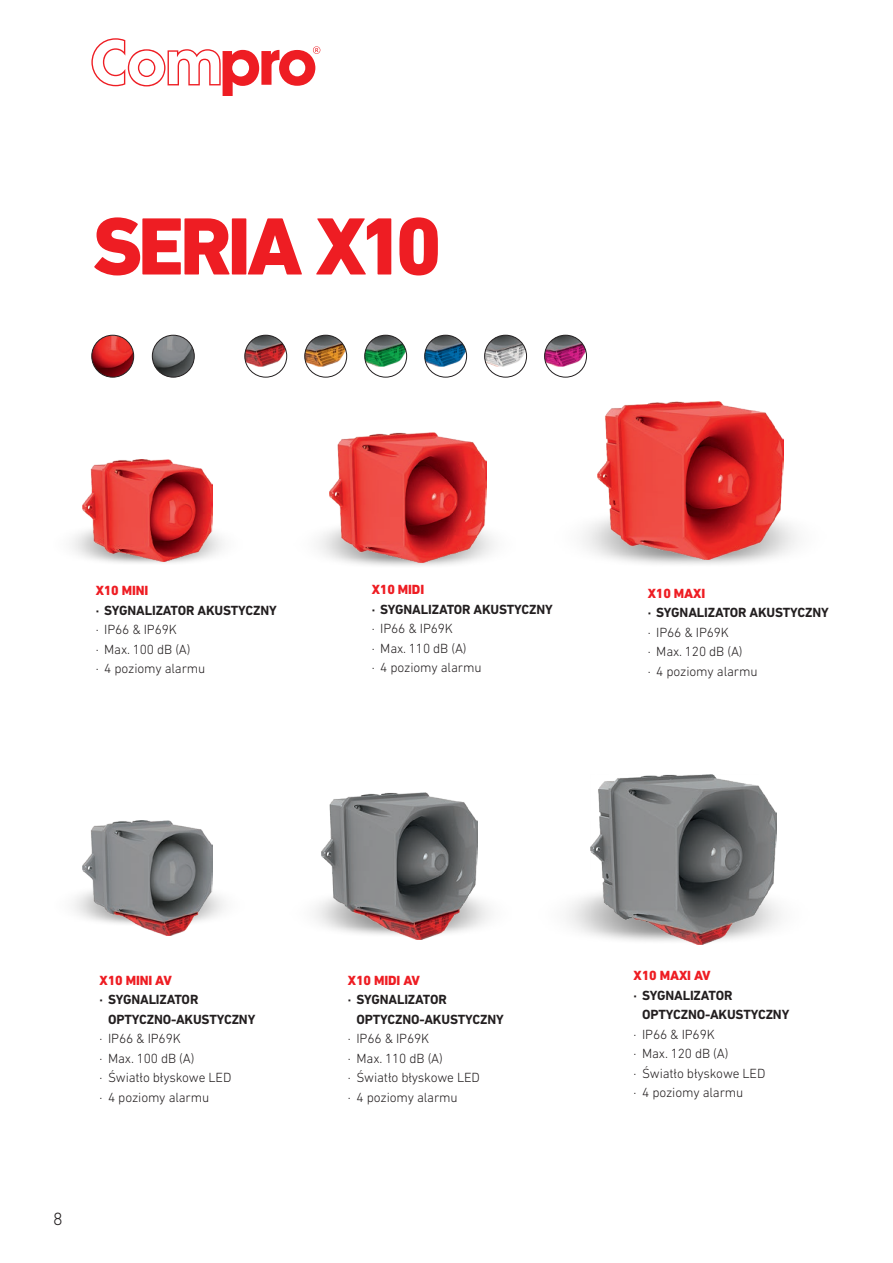
<style>
.page{position:relative;width:893px;height:1263px;background:#fff}
.page>*{position:absolute;margin:0;border:0;box-sizing:border-box;transform-origin:0 0}
.t1{font:800 82.5px "DIN Next LT Pro";letter-spacing:-.055em;color:#ee1d23}
.t2{font:300 18px "DIN Next LT Pro";color:#231f20}
.t3{font:300 13.5px/19.5px "DIN Next LT Pro";letter-spacing:-.01em;color:#231f20}
.t4{font:700 13.5px/19.5px "DIN Next LT Pro";letter-spacing:-.01em;color:#231f20}
.t5{font:800 13.5px "DIN Next LT Pro";letter-spacing:-.01em;color:#ee1d23}
</style>
<div class="page">
<svg style="left:91px;top:38px;width:229px;height:58px"></svg>
<img style="left:72px;top:524px;width:151px;height:39px">
<img style="left:83px;top:460px;width:129px;height:101px">
<img style="left:83px;top:821px;width:129px;height:114px">
<img style="left:319px;top:532px;width:175px;height:34px">
<img style="left:330px;top:433px;width:156px;height:129px">
<img style="left:321px;top:793px;width:156px;height:147px">
<img style="left:597px;top:402px;width:186px;height:158px">
<img style="left:590px;top:775px;width:187px;height:169px">
<img style="left:92px;top:335px;width:42px;height:42px;border-radius:21px">
<div style="left:91px;top:335px;width:43px;height:42px;border:1px solid #231f20;border-radius:50%"></div>
<img style="left:152px;top:335px;width:42px;height:42px;border-radius:21px">
<div style="left:152px;top:335px;width:43px;height:42px;border:1px solid #231f20;border-radius:50%"></div>
<img style="left:246px;top:335px;width:41px;height:32px">
<div style="left:244px;top:335px;width:43px;height:42px;border:1px solid #231f20;border-radius:50%"></div>
<img style="left:365px;top:335px;width:42px;height:32px">
<div style="left:364px;top:335px;width:43px;height:42px;border:1px solid #231f20;border-radius:50%"></div>
<img style="left:425px;top:335px;width:42px;height:32px">
<div style="left:424px;top:335px;width:43px;height:42px;border:1px solid #231f20;border-radius:50%"></div>
<img style="left:485px;top:335px;width:42px;height:32px">
<div style="left:484px;top:335px;width:43px;height:42px;border:1px solid #231f20;border-radius:50%"></div>
<img style="left:545px;top:335px;width:41px;height:32px">
<div style="left:544px;top:335px;width:43px;height:42px;border:1px solid #231f20;border-radius:50%"></div>
<img style="left:305px;top:335px;width:42px;height:32px">
<div style="left:304px;top:335px;width:43px;height:42px;border:1px solid #231f20;border-radius:50%"></div>
<h1 class="t1" style="left:92px;top:198px;width:351px">SERIA X10</h1>
<p class="t5" style="left:96px;top:582px;width:54px">X10 MINI</p>
<p class="t4" style="left:96px;top:600px;width:183px">· SYGNALIZATOR AKUSTYCZNY</p>
<p class="t3" style="left:96px;top:620px;width:111px">· IP66 &amp; IP69K<br>· Max. 100 dB (A)<br>· 4 poziomy alarmu</p>
<p class="t5" style="left:372px;top:581px;width:54px">X10 MIDI</p>
<p class="t4" style="left:372px;top:599px;width:183px">· SYGNALIZATOR AKUSTYCZNY</p>
<p class="t3" style="left:372px;top:618px;width:111px">· IP66 &amp; IP69K<br>· Max. 110 dB (A)<br>· 4 poziomy alarmu</p>
<p class="t5" style="left:648px;top:585px;width:59px">X10 MAXI</p>
<p class="t4" style="left:648px;top:603px;width:183px">· SYGNALIZATOR AKUSTYCZNY</p>
<p class="t3" style="left:648px;top:622px;width:111px">· IP66 &amp; IP69K<br>· Max. 120 dB (A)<br>· 4 poziomy alarmu</p>
<p class="t5" style="left:100px;top:972px;width:74px">X10 MINI AV</p>
<p class="t4" style="left:108px;top:990px;width:149px;text-indent:-9px">· SYGNALIZATOR<br>OPTYCZNO-AKUSTYCZNY</p>
<p class="t3" style="left:100px;top:1029px;width:133px">· IP66 &amp; IP69K<br>· Max. 100 dB (A)<br>· Światło błyskowe LED · 4 poziomy alarmu</p>
<h2 class="t2" style="left:53px;top:1209px;width:11px">8</h2>
<p class="t5" style="left:348px;top:972px;width:74px">X10 MIDI AV</p>
<p class="t4" style="left:356px;top:990px;width:149px;text-indent:-9px">· SYGNALIZATOR<br>OPTYCZNO-AKUSTYCZNY</p>
<p class="t3" style="left:348px;top:1028px;width:133px">· IP66 &amp; IP69K<br>· Max. 110 dB (A)<br>· Światło błyskowe LED · 4 poziomy alarmu</p>
<p class="t5" style="left:634px;top:968px;width:79px">X10 MAXI AV</p>
<p class="t4" style="left:642px;top:985px;width:149px;text-indent:-9px">· SYGNALIZATOR<br>OPTYCZNO-AKUSTYCZNY</p>
<p class="t3" style="left:634px;top:1024px;width:133px">· IP66 &amp; IP69K<br>· Max. 120 dB (A)<br>· Światło błyskowe LED · 4 poziomy alarmu</p>
</div>
